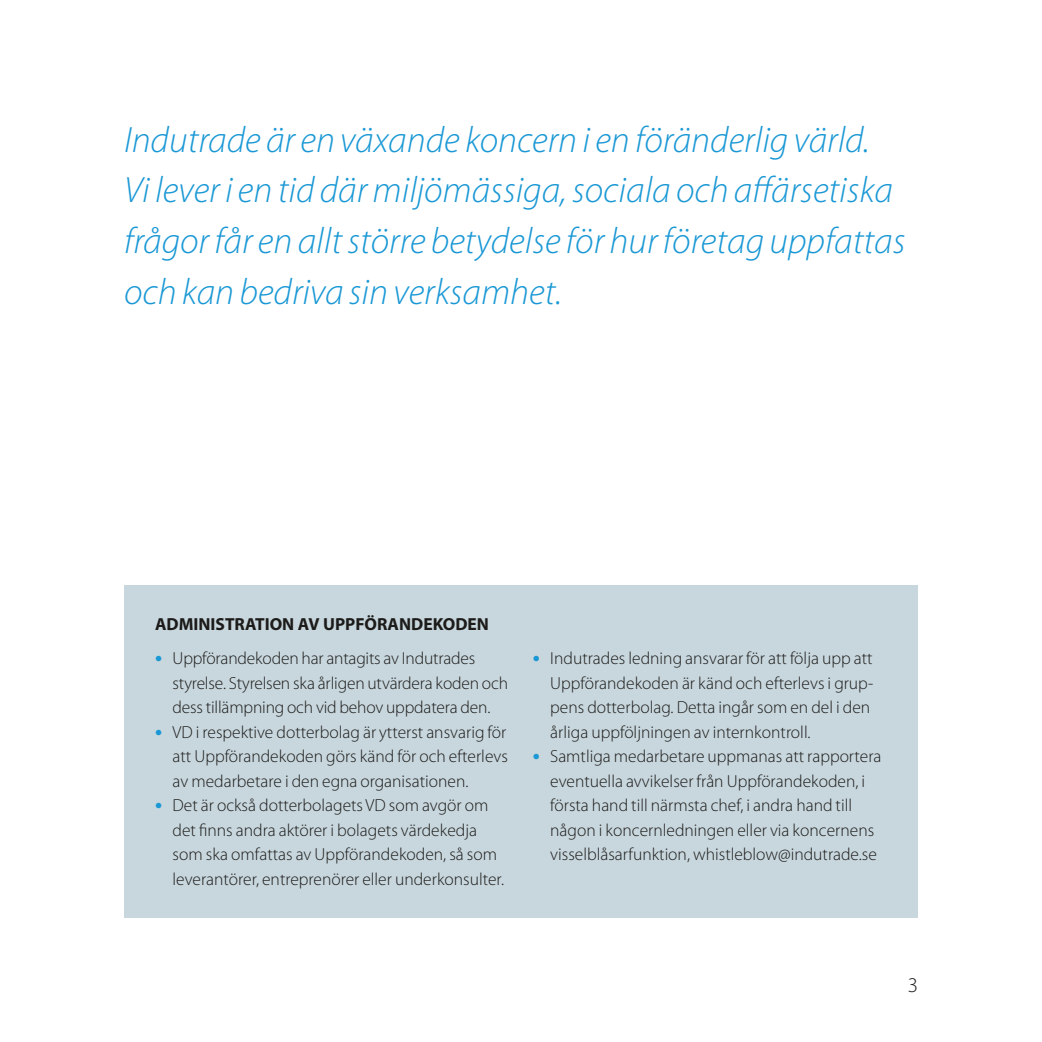
<style>
.page{position:relative;width:1042px;height:1042px;background:#fff}
.page>*{position:absolute;margin:0;border:0;box-sizing:border-box;transform-origin:0 0}
.t1{font:italic 300 36.75px/50.8px "Myriad Pro";color:#1a98d5}
.t2{font:300 21px "Myriad Pro";color:#1c1b1a}
.t3{font:300 17.5px/24.5px "Myriad Pro";color:#1c1b1a}
.t4{font:700 17.5px "Myriad Pro";color:#1c1b1a}
.s1{font-weight:700;font-size:21px;color:#1a98d5}
</style>
<div class="page">
<div style="left:124px;top:585px;width:794px;height:333px;background:#c8d7dd"></div>
<h1 class="t1" style="left:124px;top:115px;width:783px">Indutrade är en växande koncern i en föränderlig värld.<br>Vi lever i en tid där miljömässiga, sociala och affärsetiska frågor får en allt större betydelse för hur företag uppfattas och kan bedriva sin verksamhet.</h1>
<p class="t4" style="left:155px;top:612px;width:335px">ADMINISTRATION AV UPPFÖRANDEKODEN</p>
<p class="t3" style="left:173px;top:646px;width:337px;text-indent:-18px"><span class="s1">•</span> Uppförandekoden har antagits av Indutrades styrelse. Styrelsen ska årligen utvärdera koden och dess tillämpning och vid behov uppdatera den.</p>
<p class="t3" style="left:173px;top:720px;width:337px;text-align:justify;text-indent:-18px"><span class="s1">•</span> VD i respektive dotterbolag är ytterst ansvarig för att Uppförandekoden görs känd för och efterlevs av medarbetare i den egna organisationen.</p>
<p class="t3" style="left:173px;top:793px;width:333px;text-indent:-18px"><span class="s1">•</span> Det är också dotterbolagets VD som avgör om det finns andra aktörer i bolagets värdekedja som ska omfattas av Uppförandekoden, så som leverantörer, entreprenörer eller underkonsulter.</p>
<p class="t3" style="left:550px;top:646px;width:325px;text-indent:-18px"><span class="s1">•</span> Indutrades ledning ansvarar för att följa upp att Uppförandekoden är känd och efterlevs i grup&shy;pens dotterbolag. Detta ingår som en del i den årliga uppföljningen av internkontroll.</p>
<p class="t3" style="left:550px;top:744px;width:333px;text-indent:-18px"><span class="s1">•</span> Samtliga medarbetare uppmanas att rapportera eventuella avvikelser från Uppförandekoden, i första hand till närmsta chef, i andra hand till någon i koncernledningen eller via koncernens visselblåsarfunktion, whistleblow@indutrade.se</p>
<p class="t2" style="left:907px;top:974px;width:12px">3</p>
</div>
